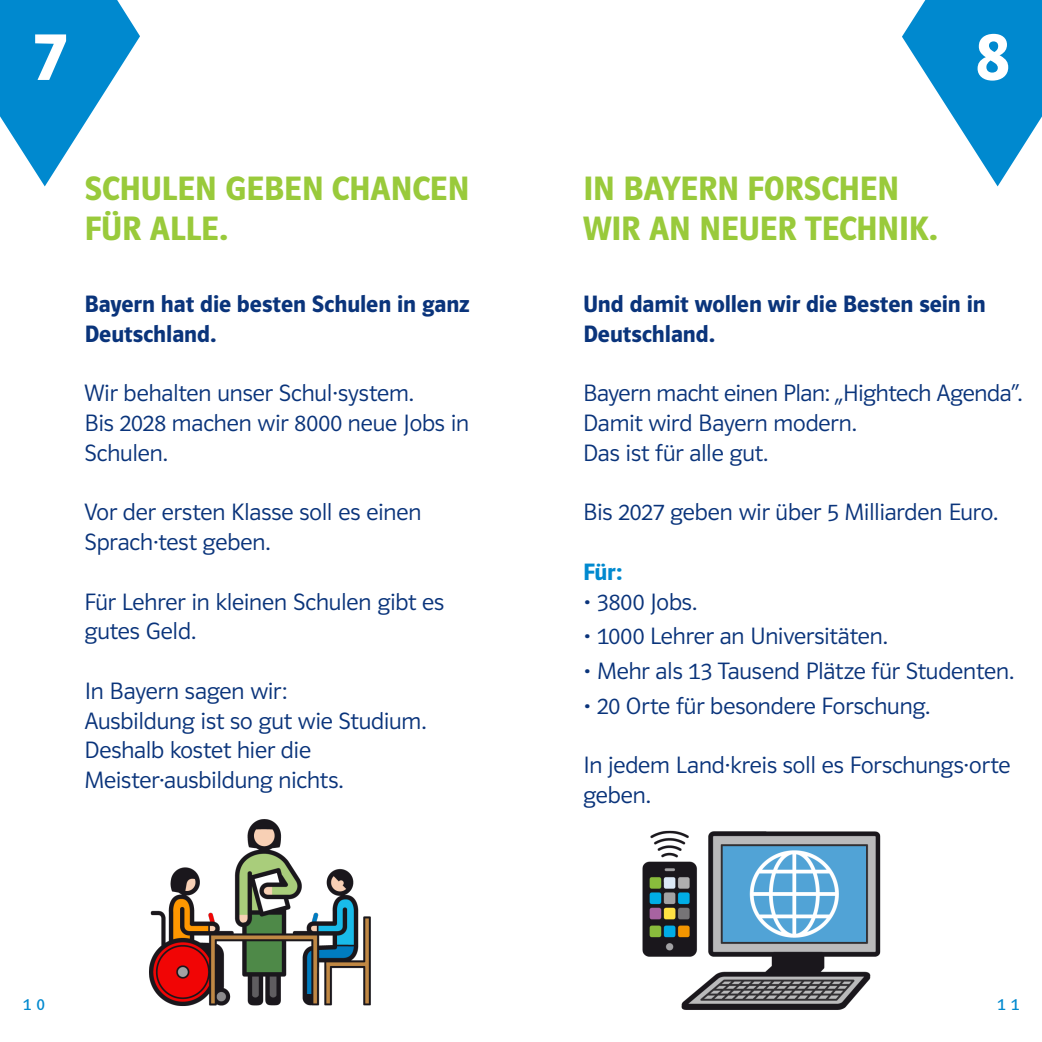
<style>
.page{position:relative;width:1042px;height:1042px;background:#fff}
.page>*{position:absolute;margin:0;border:0;box-sizing:border-box;transform-origin:0 0}
.t1{font:600 73.5px "Polo 22 R";color:#fff}
.t2{font:600 35px/40.2px "Polo 22 R";letter-spacing:-.005em;color:#99ca3b}
.t3{font:24.5px/29.8px "Polo 22 R Leicht";letter-spacing:-.005em;color:#0a347b}
.t4{font:600 24.5px/29.8px "Polo 22 R";letter-spacing:-.005em;color:#0a347b}
.t5{font:600 24.5px "Polo 22 R";color:#0089cf}
.t6{font:17.5px "Polo 22 R Buch";color:#0089cf}
</style>
<div class="page">
<img style="left:149px;top:819px;width:222px;height:188px">
<img style="left:642px;top:830px;width:239px;height:180px">
<svg style="left:0;top:0;width:140px;height:186px"></svg>
<svg style="left:902px;top:0;width:140px;height:186px"></svg>
<h1 class="t1" style="left:32px;top:17px;width:36px">7</h1>
<h1 class="t1" style="left:975px;top:17px;width:36px">8</h1>
<h2 class="t2" style="left:84px;top:169px;width:386px">SCHULEN GEBEN CHANCEN<br>FÜR ALLE.</h2>
<p class="t4" style="left:84px;top:289px;width:387px">Bayern hat die besten Schulen in ganz<br>Deutschland.</p>
<p class="t3" style="left:84px;top:378px;width:386px">Wir behalten unser Schul·system.<br>Bis 2028 machen wir 8000 neue Jobs in<br>Schulen.</p>
<p class="t3" style="left:84px;top:497px;width:338px">Vor der ersten Klasse soll es einen<br>Sprach·test geben.</p>
<p class="t3" style="left:84px;top:586px;width:361px">Für Lehrer in kleinen Schulen gibt es gutes Geld.</p>
<p class="t3" style="left:84px;top:676px;width:343px">In Bayern sagen wir:<br>Ausbildung ist so gut wie Studium.<br>Deshalb kostet hier die<br>Meister·ausbildung nichts.</p>
<h2 class="t2" style="left:583px;top:169px;width:356px">IN BAYERN FORSCHEN<br>WIR AN NEUER TECHNIK.</h2>
<p class="t4" style="left:583px;top:289px;width:404px">Und damit wollen wir die Besten sein in<br>Deutschland.</p>
<p class="t3" style="left:583px;top:378px;width:441px">Bayern macht einen Plan: „Hightech Agenda“.<br>Damit wird Bayern modern.<br>Das ist für alle gut.</p>
<p class="t3" style="left:583px;top:497px;width:416px">Bis 2027 geben wir über 5 Milliarden Euro.</p>
<p class="t5" style="left:583px;top:559px;width:41px">Für:</p>
<p class="t3" style="left:583px;top:586px;width:115px">• 3800 Jobs.</p>
<p class="t3" style="left:583px;top:621px;width:306px">• 1000 Lehrer an Universitäten.</p>
<p class="t3" style="left:583px;top:656px;width:432px">• Mehr als 13 Tausend Plätze für Studenten.</p>
<p class="t3" style="left:583px;top:691px;width:348px">• 20 Orte für besondere Forschung.</p>
<p class="t3" style="left:583px;top:750px;width:429px">In jedem Land·kreis soll es Forschungs·orte geben.</p>
<p class="t6" style="left:23px;top:995px;width:23px">1 0</p>
<p class="t6" style="left:997px;top:995px;width:23px">1 1</p>
</div>
